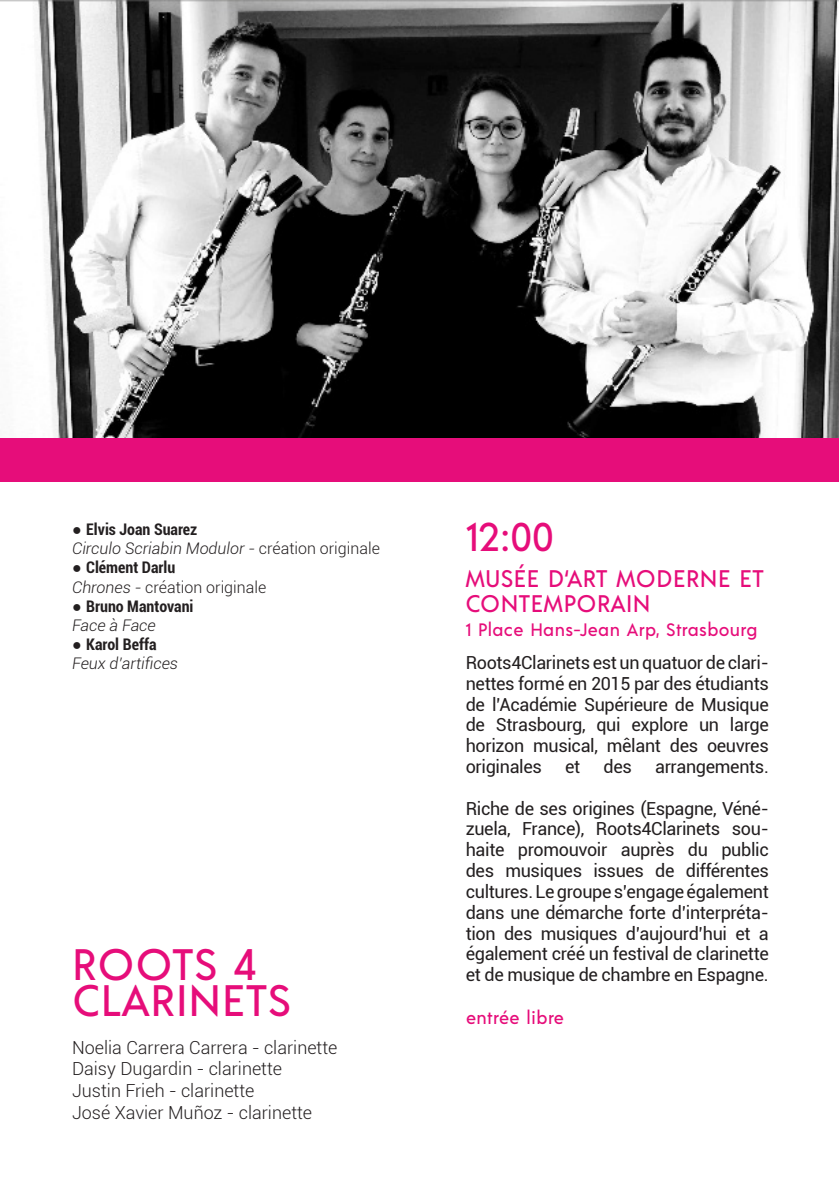
<style>
.page{position:relative;width:840px;height:1191px;background:#fff}
.page>*{position:absolute;margin:0;border:0;box-sizing:border-box;transform-origin:0 0}
.t1{font:500 44px/36px "Acre";letter-spacing:.02em;color:#e60d7a}
.t2{font:500 40px "Acre";color:#e60d7a}
.t3{font:500 24px/24px "Acre";letter-spacing:.02em;color:#e60d7a}
.t4{font:18px/20.8px "Roboto";letter-spacing:-.02em;color:#231f20;text-align:justify}
.t5{font:300 18px/21.6px "Roboto";color:#231f20}
.t6{font:500 18px "Acre";letter-spacing:.02em;color:#e60d7a}
.t7{font:italic 300 16px/19.2px "Roboto";color:#231f20}
.t8{font:300 16px/19.2px "Roboto";color:#231f20}
.t9{font:700 condensed 16px/19.2px "Roboto";color:#231f20}
.s1{font-family:"Arial";font-weight:400;font-style:normal}
.s2{font-weight:700;font-style:normal;font-stretch:condensed}
.s3{font-style:normal}
.s4{font-family:"Arial";font-weight:400}
.s5{font-weight:700;font-stretch:condensed}
.s6{font-style:italic}
.s7{font-family:"Arial";font-weight:400;font-stretch:normal}
.s8{font-weight:300;font-style:italic;font-stretch:normal}
</style>
<div class="page">
<div style="left:0;top:419px;width:838px;height:62px;background:#e60d7a"></div>
<img style="left:0;top:1px;width:838px;height:436px">
<p class="t7" style="left:72px;top:520px;width:309px"><span class="s1">●</span> <span class="s2">Elvis Joan Suarez<br></span>Circulo Scriabin Modulor - <span class="s3">création originale</span></p>
<p class="t8" style="left:72px;top:558px;width:195px"><span class="s4">●</span> <span class="s5">Clément Darlu<br></span><span class="s6">Chrones -</span> création originale</p>
<p class="t9" style="left:72px;top:596px;width:123px"><span class="s7">●</span> Bruno Mantovani<br><span class="s8">Face à Face</span></p>
<p class="t7" style="left:72px;top:635px;width:107px"><span class="s1">●</span> <span class="s2">Karol Beffa<br></span>Feux d’artifices</p>
<h1 class="t1" style="left:72px;top:943px;width:220px">ROOTS 4<br>CLARINETS</h1>
<p class="t5" style="left:72px;top:1036px;width:267px">Noelia Carrera Carrera - clarinette<br>Daisy Dugardin - clarinette<br>Justin Frieh - clarinette<br>José Xavier Muñoz - clarinette</p>
<h2 class="t2" style="left:465px;top:509px;width:90px">12:00</h2>
<h3 class="t3" style="left:465px;top:565px;width:299px">MUSÉE D‘ART MODERNE ET<br>CONTEMPORAIN</h3>
<p class="t6" style="left:465px;top:616px;width:293px">1 Place Hans-Jean Arp, Strasbourg</p>
<p class="t4" style="left:465px;top:652px;width:304px">Roots4Clarinets est un quatuor de clari&shy;nettes formé en 2015 par des étudiants de l’Académie Supérieure de Musique de Strasbourg, qui explore un large horizon musical, mêlant des oeuvres originales</p>
<p class="t4" style="left:565px;top:756px;width:17px">et</p>
<p class="t4" style="left:603px;top:756px;width:30px">des</p>
<p class="t4" style="left:654px;top:756px;width:115px">arrangements.</p>
<p class="t4" style="left:465px;top:798px;width:304px">Riche de ses origines (Espagne, Véné&shy;zuela, France), Roots4Clarinets sou&shy;haite promouvoir auprès du public des musiques issues de différentes cultures. Le groupe s’engage également dans une démarche forte d’interpréta&shy;tion des musiques d’aujourd’hui et a également créé un festival de clarinette et de musique de chambre en Espagne.</p>
<p class="t6" style="left:466px;top:1005px;width:99px">entrée libre</p>
</div>
